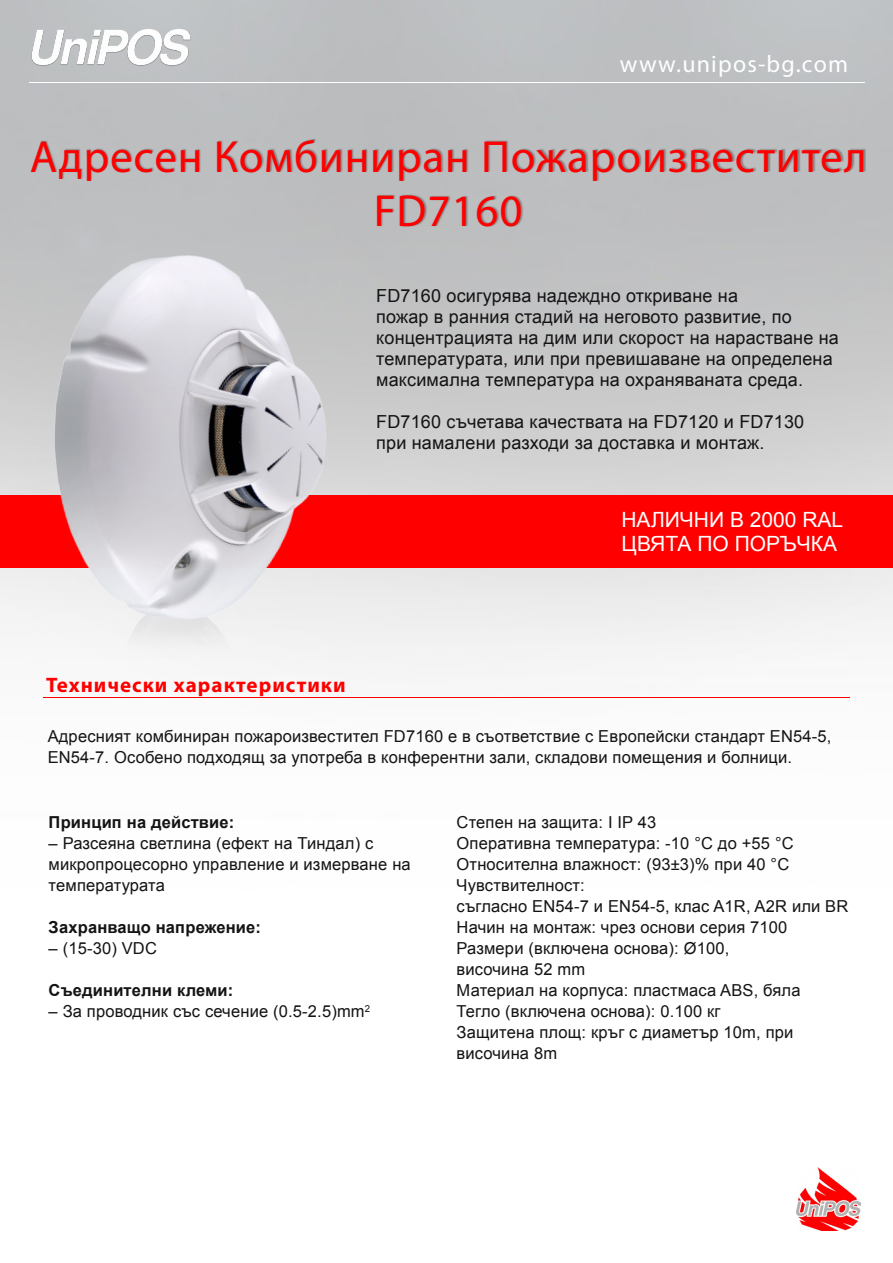
<style>
.page{position:relative;width:893px;height:1263px;background:#fff}
.page>*{position:absolute;margin:0;border:0;box-sizing:border-box;transform-origin:0 0}
.t1{font:45px/54px "Myriad Pro";letter-spacing:.02em;color:#f00;text-align:center}
.t2{font:24px "Myriad Pro";letter-spacing:.05em;color:#fff}
.t3{font:21px/24px "Arial";color:#fff}
.t4{font:700 21px "Myriad Pro";letter-spacing:.05em;color:#f00}
.t5{font:18px/21px "Arial";letter-spacing:.01em;color:#151314}
.t6{font:16.5px/21px "Arial";letter-spacing:.01em;color:#151314}
.t7{font:700 16.5px "Arial";letter-spacing:.01em;color:#151314}
</style>
<div class="page">
<img style="left:233px;top:0;width:659px;height:1231px">
<img style="left:4px;top:0;width:229px;height:68px">
<hr style="left:30px;top:82px;width:835px;height:1px;background:#fff">
<hr style="left:43px;top:697px;width:806px;height:1px;background:#f00">
<div style="left:31px;top:138px;width:835px;height:89px;background:#231f20;opacity:.35"></div>
<div style="left:0;top:495px;width:893px;height:73px;background:#f00"></div>
<img style="left:0;top:68px;width:529px;height:722px">
<img style="left:796px;top:1167px;width:65px;height:63px">
<h2 class="t2" style="left:620px;top:49px;width:230px">www.unipos-bg.com</h2>
<h1 class="t1" style="left:30px;top:129px;width:838px">Адресен Комбиниран Пожароизвестител<br>FD7160</h1>
<p class="t5" style="left:376px;top:285px;width:464px">FD7160 осигурява надеждно откриване на<br>пожар в ранния стадий на неговото развитие, по концентрацията на дим или скорост на нарастване на температурата, или при превишаване на определена максимална температура на охраняваната среда.</p>
<p class="t5" style="left:376px;top:411px;width:430px">FD7160 съчетава качествата на FD7120 и FD7130 при намалени разходи за доставка и монтаж.</p>
<p class="t4" style="left:46px;top:671px;width:301px">Технически характеристики</p>
<p class="t3" style="left:621px;top:508px;width:223px">НАЛИЧНИ В 2000 RAL<br>ЦВЯТА ПО ПОРЪЧКА</p>
<p class="t6" style="left:48px;top:725px;width:785px">Адресният комбиниран пожароизвестител FD7160 е в съответствие с Европейски стандарт EN54-5,<br>EN54-7. Особено подходящ за употреба в конферентни зали, складови помещения и болници.</p>
<p class="t7" style="left:49px;top:811px;width:187px">Принцип на действие:</p>
<p class="t6" style="left:49px;top:833px;width:364px">– Разсеяна светлина (ефект на Тиндал) с микропроцесорно управление и измерване на температурата</p>
<p class="t7" style="left:49px;top:916px;width:214px">Захранващо напрежение:</p>
<p class="t6" style="left:49px;top:938px;width:110px">– (15-30) VDC</p>
<p class="t7" style="left:49px;top:979px;width:186px">Съединителни клеми:</p>
<p class="t6" style="left:49px;top:1001px;width:323px">– За проводник със сечение (0.5-2.5)mm<sup>2</sup></p>
<p class="t6" style="left:457px;top:812px;width:393px">Степен на защита: I IP 43<br>Оперативна температура: -10 °C до +55 °C<br>Относителна влажност: (93±3)% при 40 °C<br>Чувствителност:<br>съгласно EN54-7 и EN54-5, клас A1R, A2R или BR<br>Начин на монтаж: чрез основи серия 7100<br>Размери (включена основа): Ø100,<br>височина 52 mm<br>Материал на корпуса: пластмаса ABS, бяла<br>Тегло (включена основа): 0.100 кг<br>Защитена площ: кръг с диаметър 10m, при височина 8m</p>
</div>
